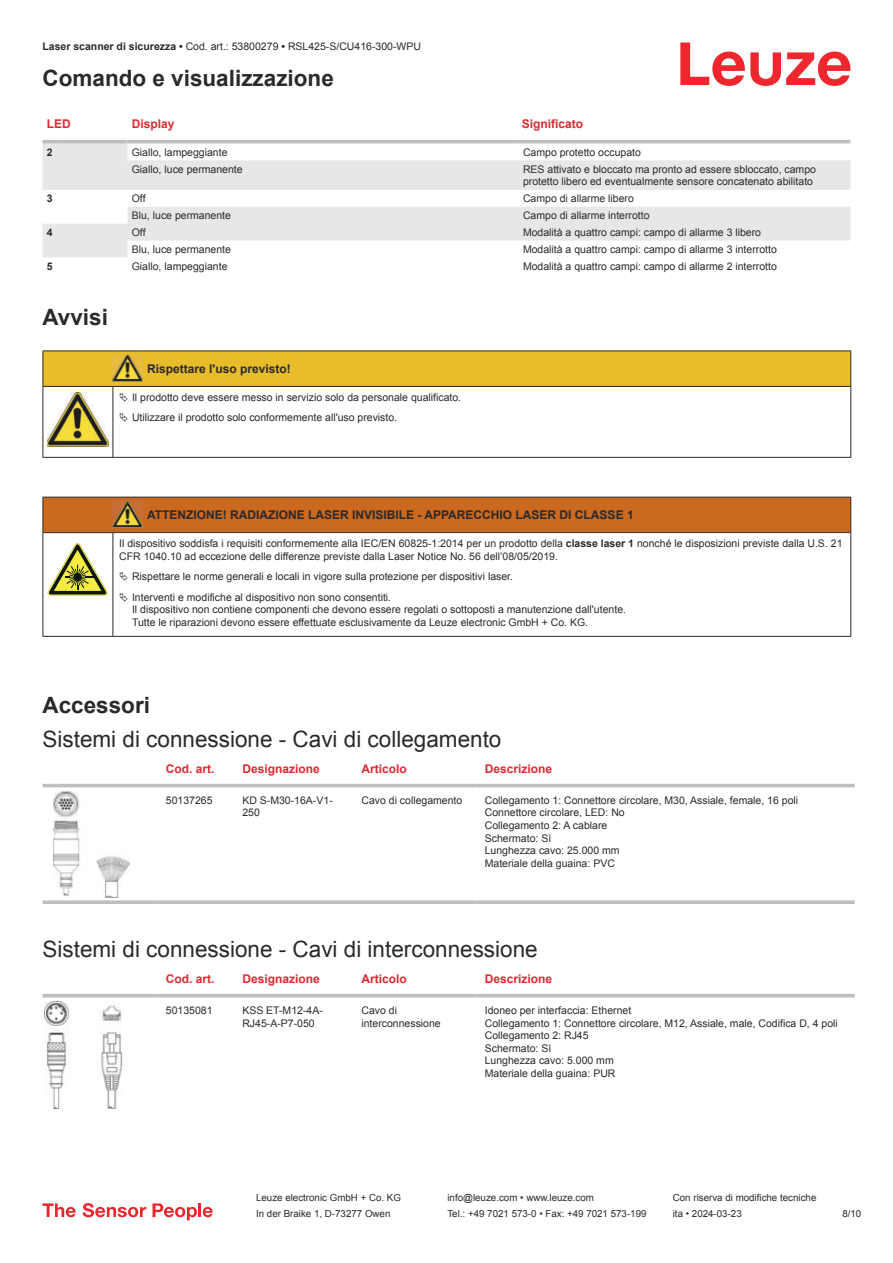
<style>
.page{position:relative;width:893px;height:1263px;background:#fff}
.page>*{position:absolute;margin:0;border:0;box-sizing:border-box;transform-origin:0 0}
.t1{font:22.5px "Arial";color:#2b292a}
.t2{font:700 22.5px "Arial";color:#2b292a}
.t3{font:700 12px "Arial";color:#db2a30}
.t4{font:700 12px "Arial";color:#2b292a}
.t5{font:10.5px/12.6px "Arial";color:#2b292a}
.t6{font:700 10.5px "Arial";color:#2b292a}
.t7{font:9.75px "Arial";color:#2b292a}
.s1{font-weight:700}
</style>
<div class="page">
<svg style="left:680px;top:43px;width:170px;height:43px"></svg>
<svg style="left:43px;top:143px;width:807px;height:114px;fill:#e6e7e9"></svg>
<hr style="left:43px;top:140px;width:21px;height:3px;background:#bdbfc1">
<hr style="left:64px;top:140px;width:64px;height:3px;background:#bdbfc1">
<hr style="left:128px;top:140px;width:391px;height:3px;background:#bdbfc1">
<hr style="left:519px;top:140px;width:331px;height:3px;background:#bdbfc1">
<svg style="left:43px;top:783px;width:812px;height:84px"></svg>
<hr style="left:43px;top:784px;width:114px;height:3px;background:#bdbfc1">
<hr style="left:157px;top:784px;width:77px;height:3px;background:#bdbfc1">
<hr style="left:234px;top:784px;width:119px;height:3px;background:#bdbfc1">
<hr style="left:353px;top:784px;width:123px;height:3px;background:#bdbfc1">
<hr style="left:476px;top:784px;width:379px;height:3px;background:#bdbfc1">
<svg style="left:43px;top:900px;width:114px;height:4px"></svg>
<svg style="left:157px;top:900px;width:77px;height:4px"></svg>
<svg style="left:234px;top:900px;width:119px;height:4px"></svg>
<svg style="left:353px;top:900px;width:123px;height:4px"></svg>
<svg style="left:476px;top:900px;width:379px;height:4px;background:#c4c5c7"></svg>
<img style="left:54px;top:792px;width:75px;height:106px">
<svg style="left:43px;top:997px;width:812px;height:112px"></svg>
<hr style="left:43px;top:994px;width:114px;height:3px;background:#bdbfc1">
<hr style="left:157px;top:994px;width:77px;height:3px;background:#bdbfc1">
<hr style="left:234px;top:994px;width:119px;height:3px;background:#bdbfc1">
<hr style="left:353px;top:994px;width:123px;height:3px;background:#bdbfc1">
<hr style="left:476px;top:994px;width:379px;height:3px;background:#bdbfc1">
<img style="left:45px;top:1002px;width:93px;height:106px">
<svg style="left:43px;top:1203px;width:33px;height:14px"></svg>
<svg style="left:83px;top:1203px;width:63px;height:14px"></svg>
<svg style="left:153px;top:1203px;width:44px;height:17px"></svg>
<hr style="left:198px;top:1203px;width:3px;height:14px;background:#ed272d">
<svg style="left:203px;top:1207px;width:10px;height:10px"></svg>
<svg style="left:44px;top:428px;width:806px;height:29px"></svg>
<hr style="left:43px;top:387px;width:1px;height:66px;background:#2b292a">
<hr style="left:113px;top:387px;width:1px;height:66px;background:#2b292a">
<hr style="left:850px;top:387px;width:1px;height:66px;background:#2b292a">
<hr style="left:43px;top:457px;width:70px;height:1px;background:#2b292a">
<hr style="left:113px;top:457px;width:30px;height:1px;background:#2b292a">
<hr style="left:143px;top:457px;width:708px;height:1px;background:#2b292a">
<img style="left:47px;top:428px;width:61px;height:19px">
<div style="left:44px;top:498px;width:806px;height:34px;background:#ca691f"></div>
<svg style="left:44px;top:533px;width:806px;height:103px"></svg>
<hr style="left:43px;top:497px;width:70px;height:1px;background:#2b292a">
<hr style="left:43px;top:497px;width:1px;height:35px;background:#2b292a">
<hr style="left:43px;top:532px;width:70px;height:1px;background:#2b292a">
<hr style="left:113px;top:497px;width:30px;height:1px;background:#2b292a">
<hr style="left:113px;top:532px;width:30px;height:1px;background:#2b292a">
<hr style="left:143px;top:497px;width:708px;height:1px;background:#2b292a">
<hr style="left:850px;top:497px;width:1px;height:35px;background:#2b292a">
<hr style="left:143px;top:532px;width:708px;height:1px;background:#2b292a">
<hr style="left:43px;top:533px;width:1px;height:99px;background:#2b292a">
<hr style="left:113px;top:533px;width:1px;height:99px;background:#2b292a">
<hr style="left:850px;top:533px;width:1px;height:99px;background:#2b292a">
<hr style="left:43px;top:636px;width:70px;height:1px;background:#2b292a">
<hr style="left:113px;top:636px;width:30px;height:1px;background:#2b292a">
<hr style="left:143px;top:636px;width:708px;height:1px;background:#2b292a">
<img style="left:113px;top:501px;width:30px;height:27px">
<svg style="left:47px;top:543px;width:60px;height:53px"></svg>
<svg style="left:115px;top:533px;width:734px;height:99px"></svg>
<svg style="left:43px;top:351px;width:808px;height:77px"></svg>
<svg style="left:120px;top:572px;width:8px;height:9px"></svg>
<svg style="left:120px;top:592px;width:8px;height:9px"></svg>
<p class="t5" style="left:43px;top:41px;width:380px"><span class="s1">Laser scanner di sicurezza •</span> Cod. art.: 53800279 <span class="s1">•</span> RSL425-S/CU416-300-WPU</p>
<h1 class="t2" style="left:43px;top:70px;width:293px">Comando e visualizzazione</h1>
<p class="t3" style="left:47px;top:119px;width:25px">LED</p>
<p class="t3" style="left:132px;top:119px;width:44px">Display</p>
<p class="t3" style="left:522px;top:119px;width:63px">Significato</p>
<p class="t6" style="left:47px;top:148px;width:7px">2</p>
<p class="t5" style="left:132px;top:147px;width:97px">Giallo, lampeggiante</p>
<p class="t5" style="left:523px;top:147px;width:119px">Campo protetto occupato</p>
<p class="t5" style="left:132px;top:163px;width:112px">Giallo, luce permanente</p>
<p class="t5" style="left:523px;top:163px;width:294px">RES attivato e bloccato ma pronto ad essere sbloccato, campo protetto libero ed eventualmente sensore concatenato abilitato</p>
<p class="t6" style="left:47px;top:194px;width:7px">3</p>
<p class="t5" style="left:132px;top:193px;width:15px">Off</p>
<p class="t5" style="left:523px;top:193px;width:112px">Campo di allarme libero</p>
<p class="t5" style="left:132px;top:210px;width:101px">Blu, luce permanente</p>
<p class="t5" style="left:523px;top:210px;width:128px">Campo di allarme interrotto</p>
<p class="t6" style="left:47px;top:228px;width:7px">4</p>
<p class="t5" style="left:132px;top:227px;width:15px">Off</p>
<p class="t5" style="left:523px;top:227px;width:240px">Modalità a quattro campi: campo di allarme 3 libero</p>
<p class="t5" style="left:132px;top:244px;width:101px">Blu, luce permanente</p>
<p class="t5" style="left:523px;top:244px;width:255px">Modalità a quattro campi: campo di allarme 3 interrotto</p>
<p class="t6" style="left:47px;top:262px;width:7px">5</p>
<p class="t5" style="left:132px;top:261px;width:97px">Giallo, lampeggiante</p>
<p class="t5" style="left:523px;top:261px;width:255px">Modalità a quattro campi: campo di allarme 2 interrotto</p>
<h1 class="t2" style="left:43px;top:308px;width:67px">Avvisi</h1>
<p class="t4" style="left:147px;top:364px;width:145px">Rispettare l'uso previsto!</p>
<p class="t5" style="left:132px;top:388px;width:331px;line-height:20.2px">Il prodotto deve essere messo in servizio solo da personale qualificato.<br>Utilizzare il prodotto solo conformemente all'uso previsto.</p>
<p class="t4" style="left:147px;top:510px;width:488px">ATTENZIONE! RADIAZIONE LASER INVISIBILE - APPARECCHIO LASER DI CLASSE 1</p>
<p class="t5" style="left:119px;top:538px;width:725px">Il dispositivo soddisfa i requisiti conformemente alla IEC/EN 60825-1:2014 per un prodotto della <span class="s1">classe laser 1</span> nonché le disposizioni previste dalla U.S. 21<br>CFR 1040.10 ad eccezione delle differenze previste dalla Laser Notice No. 56 dell’08/05/2019.</p>
<p class="t5" style="left:132px;top:567px;width:383px;line-height:20.2px">Rispettare le norme generali e locali in vigore sulla protezione per dispositivi laser.<br>Interventi e modifiche al dispositivo non sono consentiti.</p>
<p class="t5" style="left:132px;top:604px;width:496px">Il dispositivo non contiene componenti che devono essere regolati o sottoposti a manutenzione dall'utente.<br>Tutte le riparazioni devono essere effettuate esclusivamente da Leuze electronic GmbH + Co. KG.</p>
<h1 class="t2" style="left:43px;top:697px;width:109px">Accessori</h1>
<h1 class="t1" style="left:43px;top:730px;width:460px">Sistemi di connessione - Cavi di collegamento</h1>
<p class="t3" style="left:166px;top:764px;width:50px">Cod. art.</p>
<p class="t3" style="left:242px;top:764px;width:79px">Designazione</p>
<p class="t3" style="left:361px;top:764px;width:47px">Articolo</p>
<p class="t3" style="left:485px;top:764px;width:69px">Descrizione</p>
<p class="t5" style="left:166px;top:795px;width:48px">50137265</p>
<p class="t5" style="left:242px;top:795px;width:92px">KD S-M30-16A-V1-<br>250</p>
<p class="t5" style="left:361px;top:795px;width:102px">Cavo di collegamento</p>
<p class="t5" style="left:485px;top:795px;width:315px">Collegamento 1: Connettore circolare, M30, Assiale, female, 16 poli<br>Connettore circolare, LED: No<br>Collegamento 2: A cablare<br>Schermato: Sì<br>Lunghezza cavo: 25.000 mm<br>Materiale della guaina: PVC</p>
<h1 class="t1" style="left:43px;top:940px;width:497px">Sistemi di connessione - Cavi di interconnessione</h1>
<p class="t3" style="left:166px;top:974px;width:50px">Cod. art.</p>
<p class="t3" style="left:242px;top:974px;width:79px">Designazione</p>
<p class="t3" style="left:361px;top:974px;width:47px">Articolo</p>
<p class="t3" style="left:485px;top:974px;width:69px">Descrizione</p>
<p class="t5" style="left:166px;top:1005px;width:48px">50135081</p>
<p class="t5" style="left:242px;top:1005px;width:82px">KSS ET-M12-4A-<br>RJ45-A-P7-050</p>
<p class="t5" style="left:361px;top:1005px;width:81px">Cavo di interconnessione</p>
<p class="t5" style="left:485px;top:1005px;width:355px">Idoneo per interfaccia: Ethernet<br>Collegamento 1: Connettore circolare, M12, Assiale, male, Codifica D, 4 poli Collegamento 2: RJ45<br>Schermato: Sì<br>Lunghezza cavo: 5.000 mm<br>Materiale della guaina: PUR</p>
<p class="t7" style="left:256px;top:1194px;width:146px">Leuze electronic GmbH + Co. KG</p>
<p class="t7" style="left:447px;top:1194px;width:148px">info@leuze.com • www.leuze.com</p>
<p class="t7" style="left:673px;top:1194px;width:145px">Con riserva di modifiche tecniche</p>
<p class="t7" style="left:256px;top:1210px;width:136px">In der Braike 1, D-73277 Owen</p>
<p class="t7" style="left:447px;top:1210px;width:201px">Tel.: +49 7021 573-0 • Fax: +49 7021 573-199</p>
<p class="t7" style="left:673px;top:1210px;width:70px">ita • 2024-03-23</p>
<p class="t7" style="left:842px;top:1210px;width:20px">8 /10</p>
</div>
